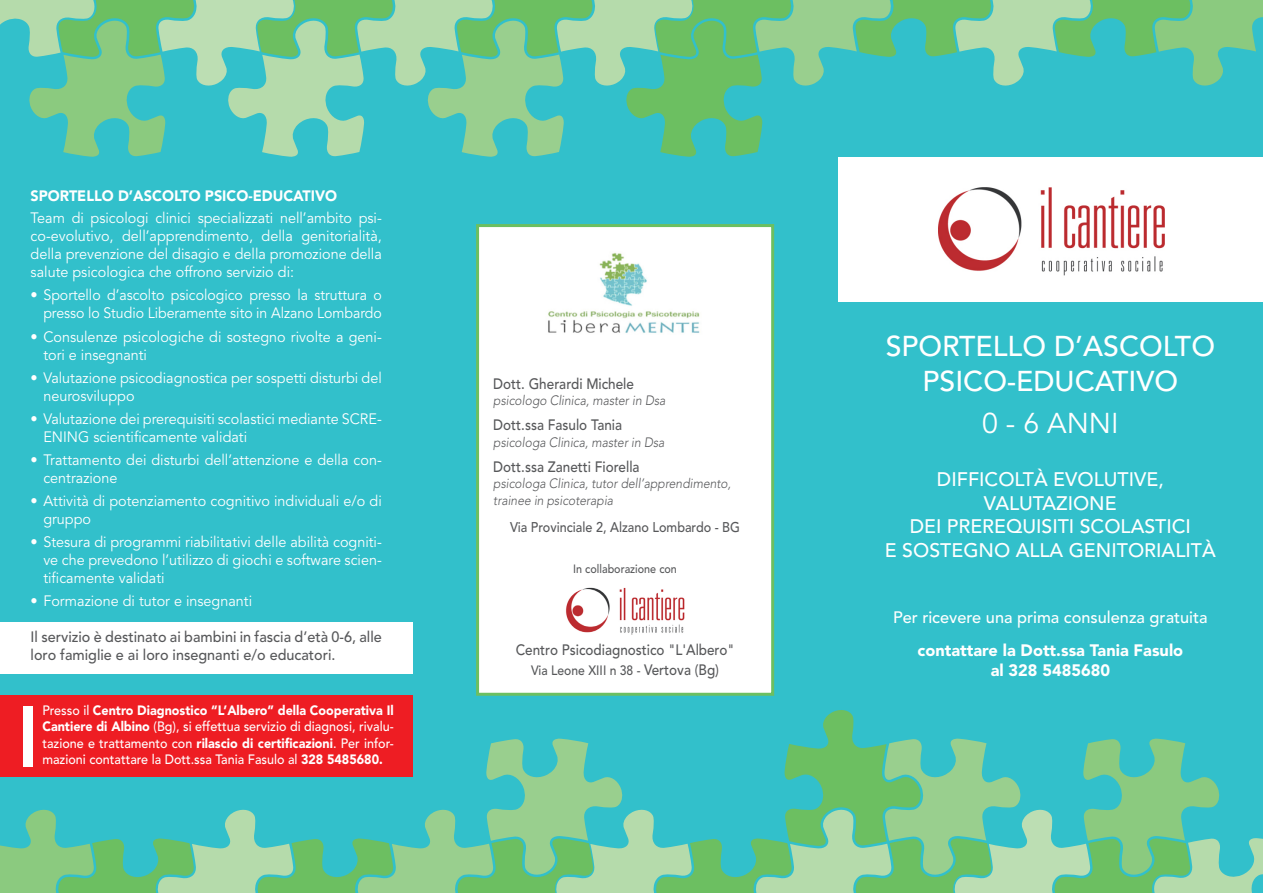
<style>
.page{position:relative;width:1263px;height:893px;background:#32c0cb}
.page>*{position:absolute;margin:0;border:0;box-sizing:border-box;transform-origin:0 0}
.t1{font:500 28.5px/34.2px "Avenir";color:#fff;text-align:center}
.t2{font:28.5px "Avenir";color:#fff}
.t3{font:500 19.5px/23.4px "Avenir";color:#fff;text-align:center}
.t4{font:900 16.5px/19.8px "Avenir";color:#fff;text-align:center}
.t5{font:500 16.5px "Avenir";color:#fff}
.t6{font:15px/18px "Avenir";color:#fff;scale:.96 1}
.t7{font:500 15px "Avenir";color:#57585a;scale:.9 1}
.t8{font:500 15px/18px "Avenir";color:#57585a;scale:.96 1}
.t9{font:900 15px "Avenir";color:#fff;scale:.96 1}
.t10{font:500 14.1px "Avenir";color:#57585a;scale:.9 1}
.t11{font:500 13.5px/16.5px "Avenir";color:#fff;text-align:justify;scale:.93 1}
.t12{font:italic 300 13.5px/17.2px "Avenir";color:#57585a;scale:.9 1}
.t13{font:500 13.5px "Avenir";color:#57585a;scale:.9 1}
.t14{font:500 12px "Avenir";color:#57585a;scale:.9 1}
.s1{font-weight:900}
.s2{font-size:15px}
</style>
<div class="page">
<div style="left:0;top:695px;width:413px;height:82px;background:#ee1d23"></div>
<div style="left:0;top:622px;width:412px;height:51px;background:#fff"></div>
<svg style="left:0;top:708px;width:1263px;height:185px"></svg>
<svg style="left:0;top:0;width:1263px;height:157px"></svg>
<div style="left:24px;top:706px;width:9px;height:60px;background:#fff"></div>
<div style="left:839px;top:157px;width:424px;height:145px;background:#fff"></div>
<img style="left:938px;top:187px;width:227px;height:89px">
<div style="left:478px;top:226px;width:295px;height:468px;background:#fff"></div>
<img style="left:548px;top:252px;width:152px;height:81px">
<div style="left:476px;top:224px;width:298px;height:472px;border:3px solid #6cbf61"></div>
<img style="left:566px;top:587px;width:119px;height:48px">
<p class="t9" style="left:31px;top:187px;width:321px">SPORTELLO D’ASCOLTO PSICO-EDUCATIVO</p>
<p class="t6" style="left:31px;top:210px;width:367px;text-align:justify">Team di psicologi clinici specializzati nell’ambito psi&shy;co-evolutivo, dell’apprendimento, della genitorialità, della prevenzione del disagio e della promozione della salute psicologica che offrono servizio di:</p>
<p class="t6" style="left:31px;top:287px;width:367px;text-align:right">• Sportello d’ascolto psicologico presso la struttura o presso lo Studio Liberamente sito in Alzano Lombardo</p>
<p class="t6" style="left:43px;top:328px;width:354px;text-indent:-13px">• Consulenze psicologiche di sostegno rivolte a geni&shy;tori e insegnanti</p>
<p class="t6" style="left:43px;top:369px;width:354px;text-indent:-13px">• Valutazione psicodiagnostica per sospetti disturbi del neurosviluppo</p>
<p class="t6" style="left:43px;top:410px;width:354px;text-indent:-13px">• Valutazione dei prerequisiti scolastici mediante SCRE-<br>ENING scientificamente validati</p>
<p class="t6" style="left:43px;top:451px;width:354px;text-indent:-13px">• Trattamento dei disturbi dell’attenzione e della con&shy;centrazione</p>
<p class="t6" style="left:43px;top:492px;width:354px;text-indent:-13px">• Attività di potenziamento cognitivo individuali e/o di gruppo</p>
<p class="t6" style="left:43px;top:533px;width:354px;text-align:justify;text-indent:-13px">• Stesura di programmi riabilitativi delle abilità cogniti&shy;ve che prevedono l’utilizzo di giochi e software scien&shy;tificamente validati</p>
<p class="t6" style="left:31px;top:592px;width:232px">• Formazione di tutor e insegnanti</p>
<p class="t8" style="left:31px;top:628px;width:367px">Il servizio è destinato ai bambini in fascia d’età 0-6, alle loro famiglie e ai loro insegnanti e/o educatori.</p>
<p class="t11" style="left:42px;top:702px;width:379px">Presso il <span class="s1">Centro Diagnostico “L’Albero” della Cooperativa Il Cantiere di Albino</span> (Bg), si effettua servizio di diagnosi, rivalu&shy;tazione e trattamento con <span class="s1">rilascio di certificazioni</span>. Per infor&shy;mazioni contattare la Dott.ssa Tania Fasulo al <span class="s1">328 5485680.</span></p>
<p class="t7" style="left:493px;top:375px;width:158px">Dott. Gherardi Michele</p>
<p class="t12" style="left:493px;top:392px;width:193px">psicologo Clinica, master in Dsa</p>
<p class="t7" style="left:493px;top:416px;width:145px">Dott.ssa Fasulo Tania</p>
<p class="t12" style="left:493px;top:433px;width:192px">psicologa Clinica, master in Dsa</p>
<p class="t7" style="left:493px;top:458px;width:164px">Dott.ssa Zanetti Fiorella</p>
<p class="t12" style="left:493px;top:475px;width:266px">psicologa Clinica, tutor dell’apprendimento, trainee in psicoterapia</p>
<p class="t10" style="left:510px;top:519px;width:257px">Via Provinciale 2, Alzano Lombardo - BG</p>
<p class="t14" style="left:573px;top:562px;width:117px">In collaborazione con</p>
<p class="t7" style="left:516px;top:641px;width:244px">Centro Psicodiagnostico "L'Albero"</p>
<p class="t13" style="left:531px;top:662px;width:210px">Via Leone XIII n 38 - <span class="s2">Vertova (Bg)</span></p>
<h1 class="t1" style="left:886px;top:330px;width:331px">SPORTELLO D’ASCOLTO<br>PSICO-EDUCATIVO</h1>
<h1 class="t2" style="left:982px;top:407px;width:138px">0 - 6 ANNI</h1>
<h2 class="t3" style="left:885px;top:468px;width:332px">DIFFICOLTÀ EVOLUTIVE,<br>VALUTAZIONE<br>DEI PREREQUISITI SCOLASTICI<br>E SOSTEGNO ALLA GENITORIALITÀ</h2>
<p class="t5" style="left:893px;top:608px;width:316px">Per ricevere una prima consulenza gratuita</p>
<p class="t4" style="left:917px;top:640px;width:267px">contattare la Dott.ssa Tania Fasulo al 328 5485680</p>
</div>
